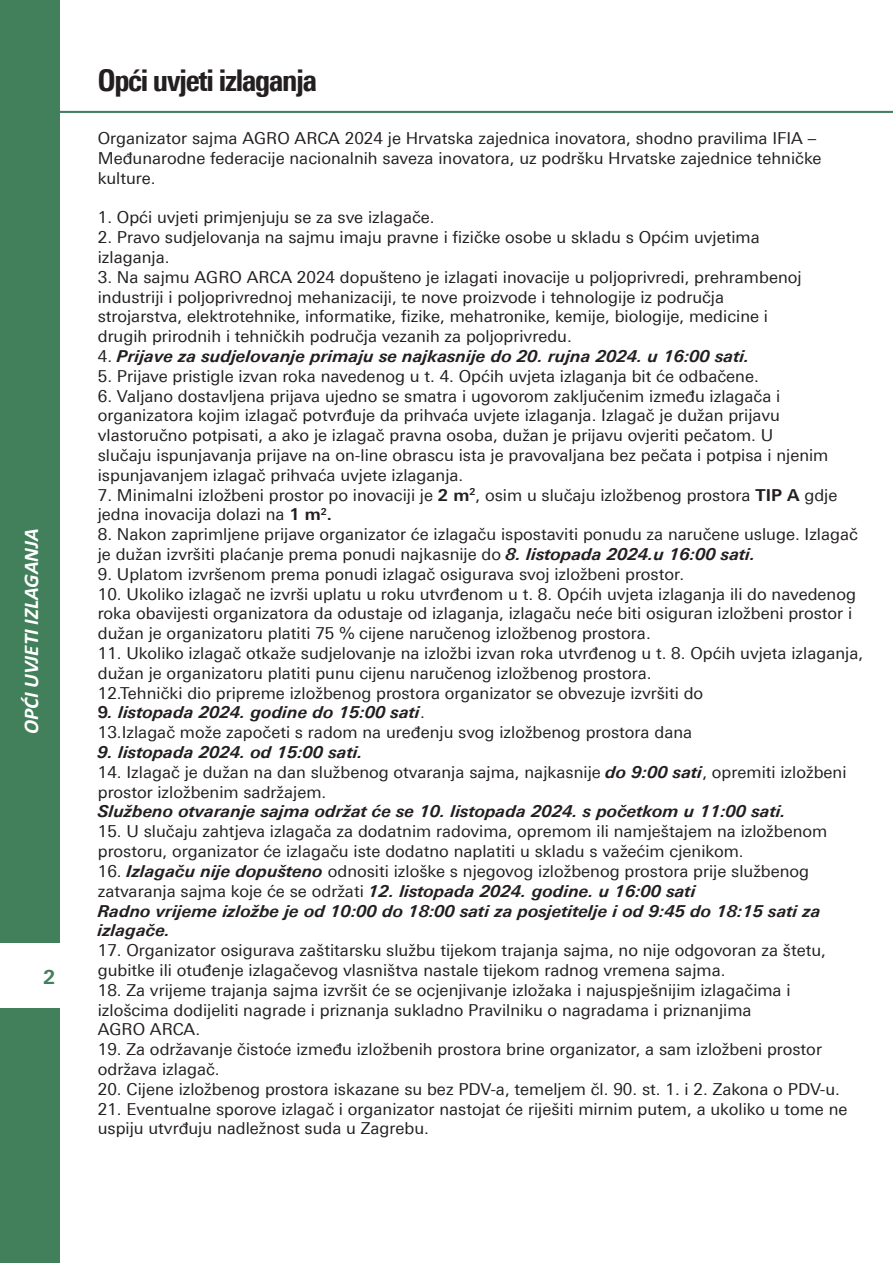
<style>
.page{position:relative;width:893px;height:1263px;background:#fff}
.page>*{position:absolute;margin:0;border:0;box-sizing:border-box;transform-origin:0 0}
.TEXT{font:800 condensed 30px "Univers Next Pro";letter-spacing:-.04em;color:#231f20}
.t1{font:italic 700 21px "Calibri";letter-spacing:-.005em;color:#fff}
.t2{font:700 19.5px "Univers Next Pro";color:#42805c}
.t3{font:16.5px/19.8px "Univers Next Pro";color:#231f20}
.t4{font:italic 700 16.5px/19.8px "Univers Next Pro";color:#231f20}
.s1{font-weight:400;font-style:normal}
.s2{font-weight:700}
.s3{font-weight:700;font-style:italic}
.s4{font-style:normal}
</style>
<div class="page">
<div style="left:0;top:0;width:60px;height:1263px;background:#42805c"></div>
<div style="left:0;top:943px;width:67px;height:65px;background:#fff"></div>
<hr style="left:60px;top:111px;width:833px;height:2px;background:#42805c">
<p class="t1" style="left:16px;top:734px;width:208px;rotate:-90deg">OPĆI UVJETI IZLAGANJA</p>
<p class="t2" style="left:43px;top:966px;width:14px">2</p>
<p class="TEXT" style="left:98px;top:62px;width:221px">Opći uvjeti izlaganja</p>
<p class="t3" style="left:98px;top:128px;width:725px">Organizator sajma AGRO ARCA 2024 je Hrvatska zajednica inovatora, shodno pravilima IFIA –<br>Međunarodne federacije nacionalnih saveza inovatora, uz podršku Hrvatske zajednice tehničke kulture.</p>
<p class="t3" style="left:98px;top:208px;width:338px">1. Opći uvjeti primjenjuju se za sve izlagače.</p>
<p class="t3" style="left:98px;top:227px;width:663px">2. Pravo sudjelovanja na sajmu imaju pravne i fizičke osobe u skladu s Općim uvjetima izlaganja.</p>
<p class="t3" style="left:98px;top:267px;width:705px">3. Na sajmu AGRO ARCA 2024 dopušteno je izlagati inovacije u poljoprivredi, prehrambenoj industriji i poljoprivrednoj mehanizaciji, te nove proizvode i tehnologije iz područja strojarstva, elektrotehnike, informatike, fizike, mehatronike, kemije, biologije, medicine i drugih prirodnih i tehničkih područja vezanih za poljoprivredu.</p>
<p class="t4" style="left:98px;top:346px;width:653px"><span class="s1">4.</span> Prijave za sudjelovanje primaju se najkasnije do 20. rujna 2024. u 16:00 sati.</p>
<p class="t3" style="left:98px;top:366px;width:663px">5. Prijave pristigle izvan roka navedenog u t. 4. Općih uvjeta izlaganja bit će odbačene.</p>
<p class="t3" style="left:98px;top:386px;width:732px">6. Valjano dostavljena prijava ujedno se smatra i ugovorom zaključenim između izlagača i organizatora kojim izlagač potvrđuje da prihvaća uvjete izlaganja. Izlagač je dužan prijavu vlastoručno potpisati, a ako je izlagač pravna osoba, dužan je prijavu ovjeriti pečatom. U slučaju ispunjavanja prijave na on-line obrascu ista je pravovaljana bez pečata i potpisa i njenim ispunjavanjem izlagač prihvaća uvjete izlaganja.</p>
<p class="t3" style="left:98px;top:485px;width:741px">7. Minimalni izložbeni prostor po inovaciji je <span class="s2">2 m</span><sup>2</sup>, osim u slučaju izložbenog prostora <span class="s2">TIP A</span> gdje jedna inovacija dolazi na <span class="s2">1 m</span><sup>2</sup><span class="s2">.</span></p>
<p class="t3" style="left:98px;top:524px;width:762px">8. Nakon zaprimljene prijave organizator će izlagaču ispostaviti ponudu za naručene usluge. Izlagač je dužan izvršiti plaćanje prema ponudi najkasnije do <span class="s3">8. listopada 2024.u 16:00 sati.</span></p>
<p class="t3" style="left:98px;top:564px;width:588px">9. Uplatom izvršenom prema ponudi izlagač osigurava svoj izložbeni prostor.</p>
<p class="t3" style="left:98px;top:584px;width:760px">10. Ukoliko izlagač ne izvrši uplatu u roku utvrđenom u t. 8. Općih uvjeta izlaganja ili do navedenog roka obavijesti organizatora da odustaje od izlaganja, izlagaču neće biti osiguran izložbeni prostor i dužan je organizatoru platiti 75 % cijene naručenog izložbenog prostora.</p>
<p class="t3" style="left:98px;top:643px;width:767px">11. Ukoliko izlagač otkaže sudjelovanje na izložbi izvan roka utvrđenog u t. 8. Općih uvjeta izlaganja, dužan je organizatoru platiti punu cijenu naručenog izložbenog prostora.</p>
<p class="t3" style="left:98px;top:683px;width:607px">12.Tehnički dio pripreme izložbenog prostora organizator se obvezuje izvršiti do</p>
<p class="t4" style="left:98px;top:703px;width:328px"><span class="s4">9</span>. listopada 2024. godine do 15:00 sati<span class="s1">.</span></p>
<p class="t3" style="left:98px;top:722px;width:596px">13.Izlagač može započeti s radom na uređenju svog izložbenog prostora dana</p>
<p class="t4" style="left:98px;top:742px;width:267px">9. listopada 2024. od 15:00 sati.</p>
<p class="t3" style="left:98px;top:762px;width:750px">14. Izlagač je dužan na dan službenog otvaranja sajma, najkasnije <span class="s3">do 9:00 sati</span>, opremiti izložbeni prostor izložbenim sadržajem.</p>
<p class="t4" style="left:98px;top:802px;width:690px">Službeno otvaranje sajma održat će se 10. listopada 2024. s početkom u 11:00 sati.</p>
<p class="t3" style="left:98px;top:821px;width:731px">15. U slučaju zahtjeva izlagača za dodatnim radovima, opremom ili namještajem na izložbenom prostoru, organizator će izlagaču iste dodatno naplatiti u skladu s važećim cjenikom.</p>
<p class="t4" style="left:98px;top:861px;width:725px"><span class="s1">16.</span> Izlagaču nije dopušteno <span class="s1">odnositi izloške s njegovog izložbenog prostora prije službenog zatvaranja sajma koje će se održati</span> 12. listopada 2024. godine. u 16:00 sati<br>Radno vrijeme izložbe je od 10:00 do 18:00 sati za posjetitelje i od 9:45 do 18:15 sati za izlagače.</p>
<p class="t3" style="left:98px;top:940px;width:730px">17. Organizator osigurava zaštitarsku službu tijekom trajanja sajma, no nije odgovoran za štetu, gubitke ili otuđenje izlagačevog vlasništva nastale tijekom radnog vremena sajma.</p>
<p class="t3" style="left:98px;top:980px;width:694px">18. Za vrijeme trajanja sajma izvršit će se ocjenjivanje izložaka i najuspješnijim izlagačima i izlošcima dodijeliti nagrade i priznanja sukladno Pravilniku o nagradama i priznanjima<br>AGRO ARCA.</p>
<p class="t3" style="left:98px;top:1039px;width:726px">19. Za održavanje čistoće između izložbenih prostora brine organizator, a sam izložbeni prostor održava izlagač.</p>
<p class="t3" style="left:98px;top:1079px;width:744px">20. Cijene izložbenog prostora iskazane su bez PDV-a, temeljem čl. 90. st. 1. i 2. Zakona o PDV-u.</p>
<p class="t3" style="left:98px;top:1099px;width:751px">21. Eventualne sporove izlagač i organizator nastojat će riješiti mirnim putem, a ukoliko u tome ne uspiju utvrđuju nadležnost suda u Zagrebu.</p>
</div>
